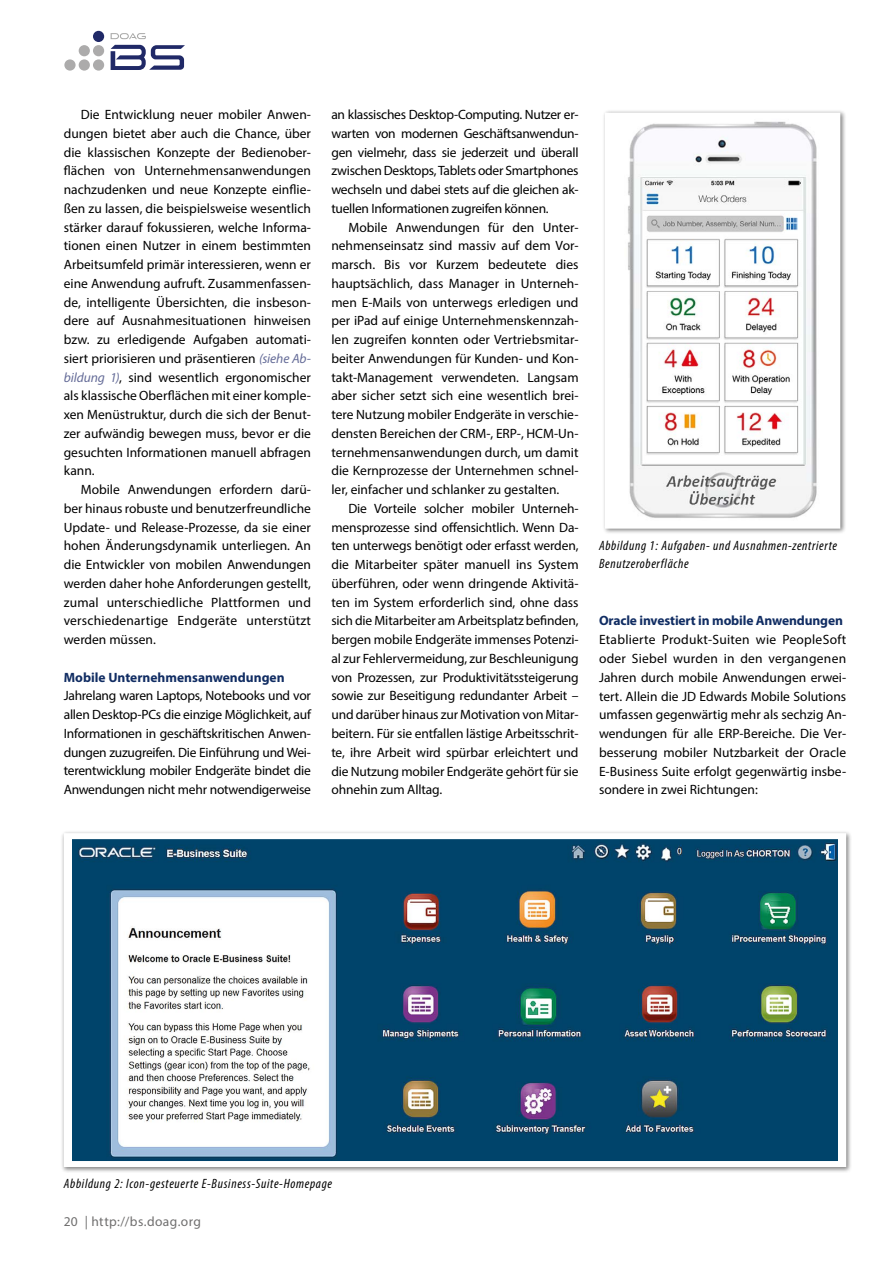
<style>
.page{position:relative;width:893px;height:1263px;background:#fff}
.page>*{position:absolute;margin:0;border:0;box-sizing:border-box;transform-origin:0 0}
.t1{font:13.5px/18.8px "Myriad Pro";color:#000;text-align:justify}
.t2{font:italic condensed 13.5px/18px "Myriad Pro";letter-spacing:.05em;color:#000}
.t3{font:700 13.5px "Myriad Pro";letter-spacing:-.01em;color:#112d63}
.t4{font:13.5px "Myriad Pro";letter-spacing:.03em;color:#706f6f}
.s1{font-style:italic;color:#656c98}
</style>
<div class="page">
<div style="left:93px;top:59px;width:11px;height:12px;background:#acabab;border-radius:50%"></div>
<div style="left:93px;top:31px;width:11px;height:11px;background:#202967;border-radius:50%"></div>
<div style="left:79px;top:45px;width:11px;height:11px;background:#acabab;border-radius:50%"></div>
<div style="left:93px;top:45px;width:11px;height:11px;background:#acabab;border-radius:50%"></div>
<div style="left:64px;top:59px;width:12px;height:12px;background:#acabab;border-radius:50%"></div>
<div style="left:79px;top:59px;width:11px;height:12px;background:#acabab;border-radius:50%"></div>
<svg style="left:111px;top:45px;width:74px;height:25px"></svg>
<svg style="left:111px;top:33px;width:35px;height:6px"></svg>
<svg style="left:604px;top:111px;width:239px;height:421px"></svg>
<svg style="left:62px;top:832px;width:787px;height:338px"></svg>
<p class="t1" style="left:64px;top:105px;width:249px;text-indent:17px">Die Entwicklung neuer mobiler Anwen&shy;dungen bietet aber auch die Chance, über die klassischen Konzepte der Bedienober&shy;flächen von Unternehmensanwendungen nachzudenken und neue Konzepte einflie&shy;ßen zu lassen, die beispielsweise wesentlich stärker darauf fokussieren, welche Informa&shy;tionen einen Nutzer in einem bestimmten Arbeitsumfeld primär interessieren, wenn er eine Anwendung aufruft. Zusammenfassen&shy;de, intelligente Übersichten, die insbeson&shy;dere auf Ausnahmesituationen hinweisen bzw. zu erledigende Aufgaben automati&shy;siert priorisieren und präsentieren <span class="s1">(siehe Ab&shy;bildung 1)</span>, sind wesentlich ergonomischer als klassische Oberflächen mit einer komple&shy;xen Menüstruktur, durch die sich der Benut&shy;zer aufwändig bewegen muss, bevor er die gesuchten Informationen manuell abfragen kann.</p>
<p class="t1" style="left:64px;top:480px;width:249px;text-indent:17px">Mobile Anwendungen erfordern darü&shy;ber hinaus robuste und benutzerfreundliche Update- und Release-Prozesse, da sie einer hohen Änderungsdynamik unterliegen. An die Entwickler von mobilen Anwendungen werden daher hohe Anforderungen gestellt, zumal unterschiedliche Plattformen und verschiedenartige Endgeräte unterstützt werden müssen.</p>
<p class="t3" style="left:64px;top:668px;width:222px">Mobile Unternehmensanwendungen</p>
<p class="t1" style="left:64px;top:686px;width:249px">Jahrelang waren Laptops, Notebooks und vor allen Desktop-PCs die einzige Möglichkeit, auf Informationen in geschäftskritischen Anwen&shy;dungen zuzugreifen. Die Einführung und Wei&shy;terentwicklung mobiler Endgeräte bindet die Anwendungen nicht mehr notwendigerweise</p>
<p class="t1" style="left:331px;top:105px;width:249px">an klassisches Desktop-Computing. Nutzer er&shy;warten von modernen Geschäftsanwendun&shy;gen vielmehr, dass sie jederzeit und überall zwischen Desktops, Tablets oder Smartphones wechseln und dabei stets auf die gleichen ak&shy;tuellen Informationen zugreifen können.</p>
<p class="t1" style="left:331px;top:218px;width:249px;text-indent:17px">Mobile Anwendungen für den Unter&shy;nehmenseinsatz sind massiv auf dem Vor&shy;marsch. Bis vor Kurzem bedeutete dies hauptsächlich, dass Manager in Unterneh&shy;men E-Mails von unterwegs erledigen und per iPad auf einige Unternehmenskennzah&shy;len zugreifen konnten oder Vertriebsmitar&shy;beiter Anwendungen für Kunden- und Kon&shy;takt-Management verwendeten. Langsam aber sicher setzt sich eine wesentlich brei&shy;tere Nutzung mobiler Endgeräte in verschie&shy;densten Bereichen der CRM-, ERP-, HCM-Un&shy;ternehmensanwendungen durch, um damit die Kernprozesse der Unternehmen schnel&shy;ler, einfacher und schlanker zu gestalten.</p>
<p class="t1" style="left:331px;top:499px;width:249px;text-indent:17px">Die Vorteile solcher mobiler Unterneh&shy;mensprozesse sind offensichtlich. Wenn Da&shy;ten unterwegs benötigt oder erfasst werden, die Mitarbeiter später manuell ins System überführen, oder wenn dringende Aktivitä&shy;ten im System erforderlich sind, ohne dass sich die Mitarbeiter am Arbeitsplatz befinden, bergen mobile Endgeräte immenses Potenzi&shy;al zur Fehlervermeidung, zur Beschleunigung von Prozessen, zur Produktivitätssteigerung sowie zur Beseitigung redundanter Arbeit – und darüber hinaus zur Motivation von Mitar&shy;beitern. Für sie entfallen lästige Arbeitsschrit&shy;te, ihre Arbeit wird spürbar erleichtert und die Nutzung mobiler Endgeräte gehört für sie ohnehin zum Alltag.</p>
<p class="t2" style="left:599px;top:537px;width:240px">Abbildung 1: Aufgaben- und Ausnahmen-zentrierte<br>Benutzeroberfläche</p>
<p class="t3" style="left:599px;top:612px;width:245px">Oracle investiert in mobile Anwendungen</p>
<p class="t1" style="left:599px;top:630px;width:249px">Etablierte Produkt-Suiten wie PeopleSoft oder Siebel wurden in den vergangenen Jahren durch mobile Anwendungen erwei&shy;tert. Allein die JD Edwards Mobile Solutions umfassen gegenwärtig mehr als sechzig An&shy;wendungen für alle ERP-Bereiche. Die Ver&shy;besserung mobiler Nutzbarkeit der Oracle E-Business Suite erfolgt gegenwärtig insbe&shy;sondere in zwei Richtungen:</p>
<p class="t2" style="left:64px;top:1174px;width:270px">Abbildung 2: Icon-gesteuerte E-Business-Suite-Homepage</p>
<p class="t4" style="left:64px;top:1213px;width:139px">20 | http://bs.doag.org</p>
</div>
